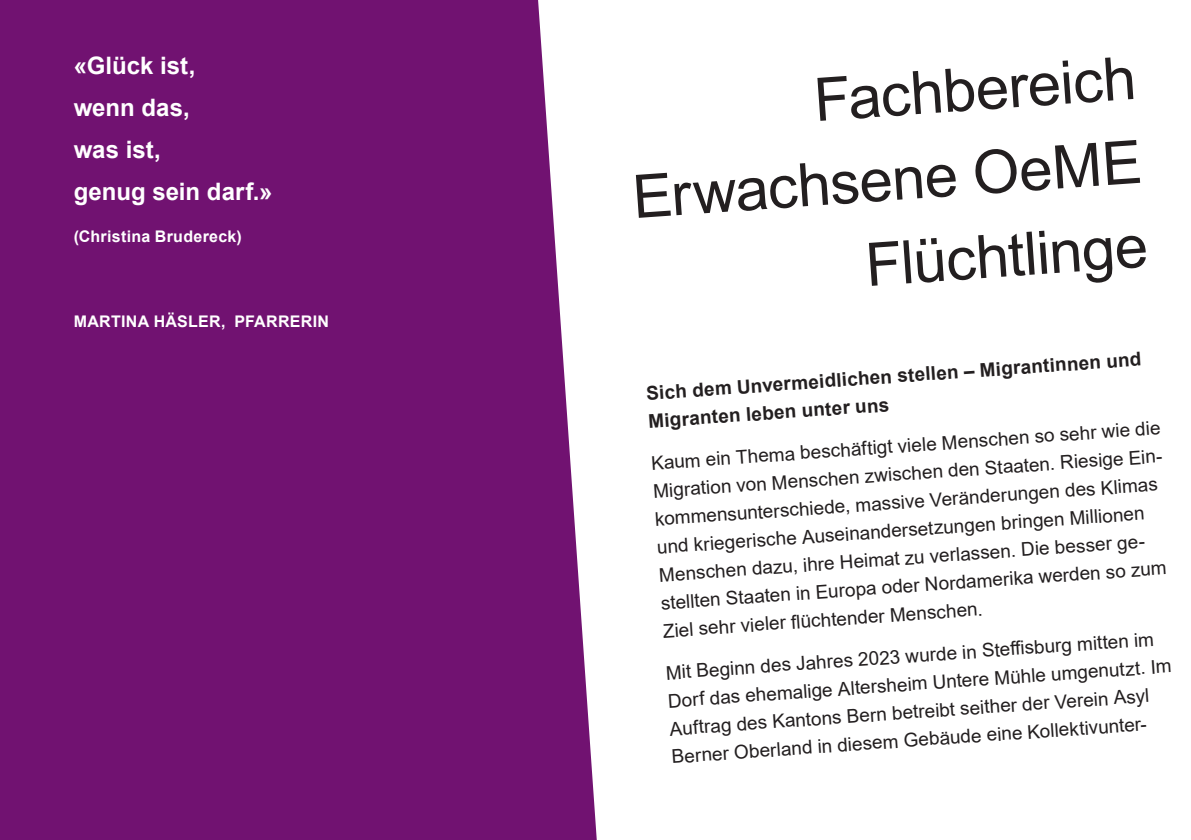
<style>
.page{position:relative;width:1191px;height:840px;background:#fff}
.page>*{position:absolute;margin:0;border:0;box-sizing:border-box;transform-origin:0 0}
.Titel{font:60px/84px "Arial";color:#231f20;text-align:right}
.Aussage{font:700 24px "Arial";color:#fff}
.Text_mit_Absatz{font:19px/28px "Arial";color:#231f20}
.Text_mit_Absatz-2{font:700 19px/28px "Arial";color:#231f20}
.Aussage-2{font:700 16px "Arial";letter-spacing:.02em;color:#fff}
</style>
<div class="page">
<div style="left:0;top:0;width:597px;height:839px;background:#711271"></div>
<p class="Aussage" style="left:74px;top:49px;width:123px">«Glück ist,</p>
<p class="Aussage" style="left:74px;top:91px;width:117px">wenn das,</p>
<p class="Aussage" style="left:74px;top:133px;width:89px">was ist,</p>
<p class="Aussage" style="left:74px;top:175px;width:200px">genug sein darf.»</p>
<p class="Aussage-2" style="left:74px;top:225px;width:170px">(Christina Brudereck)</p>
<p class="Aussage-2" style="left:74px;top:309px;width:257px">MARTINA HÄSLER, PFARRERIN</p>
<p class="Titel" style="left:624px;top:71px;width:512px;rotate:-4deg">Fachbereich<br>Erwachsene OeME<br>Flüchtlinge</p>
<p class="Text_mit_Absatz-2" style="left:645px;top:379px;width:498px;rotate:-4deg">Sich dem Unvermeidlichen stellen – Migrantinnen und<br>Migranten leben unter uns</p>
<p class="Text_mit_Absatz" style="left:650px;top:449px;width:512px;rotate:-4deg">Kaum ein Thema beschäftigt viele Menschen so sehr wie die Migration von Menschen zwischen den Staaten. Riesige Ein&shy;kommensunterschiede, massive Veränderungen des Klimas und kriegerische Auseinandersetzungen bringen Millionen Menschen dazu, ihre Heimat zu verlassen. Die besser ge&shy;stellten Staaten in Europa oder Nordamerika werden so zum Ziel sehr vieler fl üchtender Menschen.</p>
<p class="Text_mit_Absatz" style="left:665px;top:658px;width:506px;rotate:-4deg">Mit Beginn des Jahres 2023 wurde in Steffi sburg mitten im Dorf das ehemalige Altersheim Untere Mühle umgenutzt. Im Auftrag des Kantons Bern betreibt seither der Verein Asyl Berner Oberland in diesem Gebäude eine Kollektivunter-</p>
</div>
